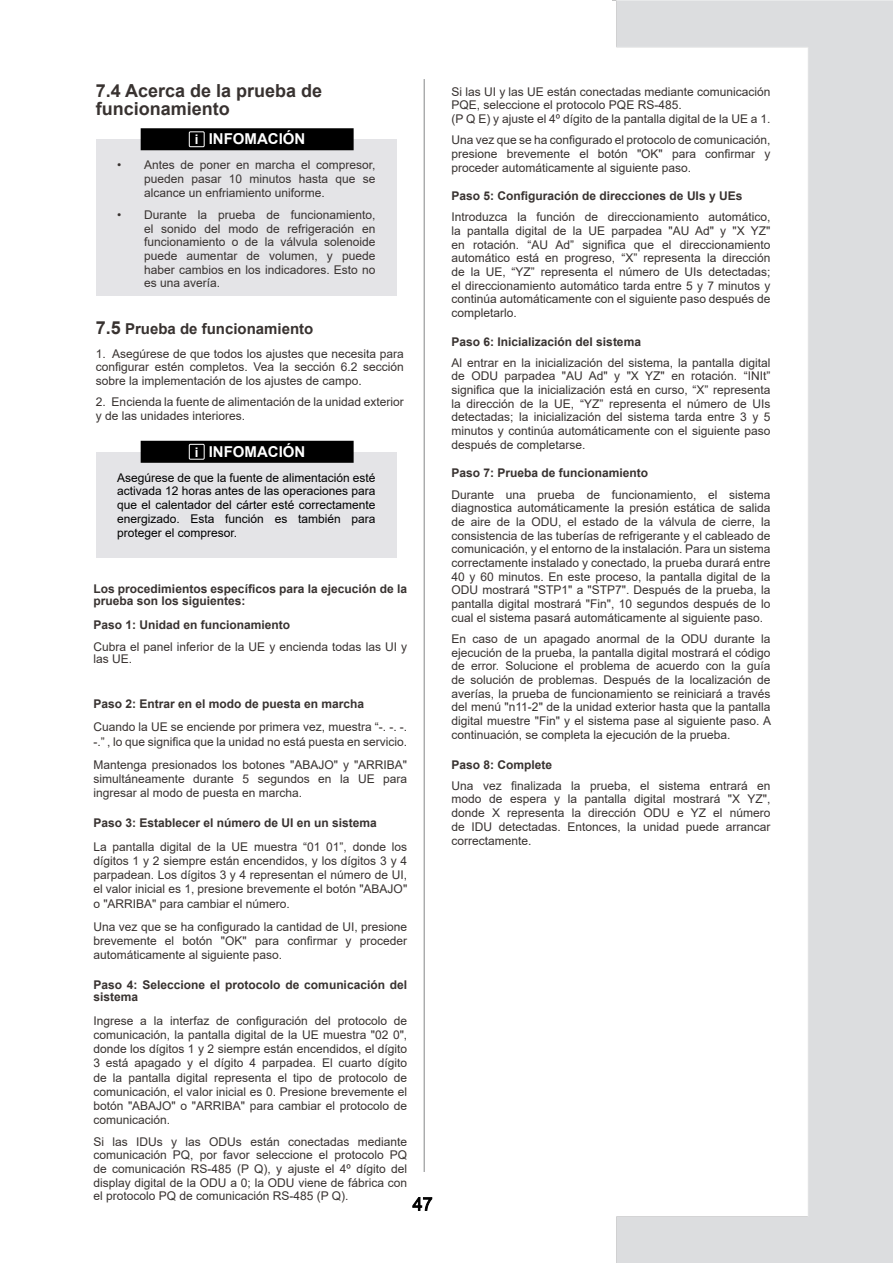
<style>
.page{position:relative;width:893px;height:1263px;background:#fff}
.page>*{position:absolute;margin:0;border:0;box-sizing:border-box;transform-origin:0 0}
.t1{font:700 18px/18px "Arial";color:#383230}
.t2{font:700 15px "Arial";color:#383230}
.t3{font:700 15px "Arial";color:#fff}
.t4{font:12px/13.6px "Arial";color:#383230;text-align:justify}
.t5{font:700 12px/12px "Arial";color:#383230}
.t6{font:12px/13.6px "Arial";color:#000;text-align:justify}
.s1{font-size:13.2px}
.s2{font-size:18px}
</style>
<div class="page">
<svg style="left:413px;top:1197px;width:19px;height:13px"></svg>
<hr style="left:424px;top:79px;width:1px;height:1093px;background:#848688">
<div style="left:96px;top:139px;width:301px;height:157px;background:#e4e4e7"></div>
<div style="left:141px;top:129px;width:212px;height:21px;background:#000"></div>
<div style="left:189px;top:131px;width:16px;height:16px;border:1px solid #fff"></div>
<div style="left:141px;top:128px;width:213px;height:22px;border:2px solid #000"></div>
<div style="left:96px;top:452px;width:301px;height:106px;background:#e4e4e7"></div>
<div style="left:141px;top:441px;width:212px;height:21px;background:#000"></div>
<div style="left:189px;top:444px;width:16px;height:16px;border:1px solid #fff"></div>
<div style="left:141px;top:441px;width:213px;height:22px;border:2px solid #000"></div>
<h1 class="t1" style="left:96px;top:82px;width:228px">7.4 Acerca de la prueba de funcionamiento</h1>
<p class="t3" style="left:195px;top:129px;width:112px"><span class="s1">i</span> INFOMACIÓN</p>
<p class="t4" style="left:144px;top:158px;width:233px;text-indent:-27px">• Antes de poner en marcha el compresor, pueden pasar 10 minutos hasta que se alcance un enfriamiento uniforme.</p>
<p class="t4" style="left:144px;top:208px;width:233px;text-indent:-27px">• Durante la prueba de funcionamiento, el sonido del modo de refrigeración en funcionamiento o de la válvula solenoide puede aumentar de volumen, y puede haber cambios en los indicadores. Esto no es una avería.</p>
<p class="t2" style="left:96px;top:318px;width:219px"><span class="s2">7.5</span> Prueba de funcionamiento</p>
<p class="t4" style="left:96px;top:347px;width:309px">1. Asegúrese de que todos los ajustes que necesita para configurar estén completos. Vea la sección 6.2 sección sobre la implementación de los ajustes de campo.</p>
<p class="t4" style="left:96px;top:395px;width:309px">2. Encienda la fuente de alimentación de la unidad exterior y de las unidades interiores.</p>
<p class="t3" style="left:195px;top:441px;width:112px"><span class="s1">i</span> INFOMACIÓN</p>
<p class="t6" style="left:117px;top:471px;width:260px">Asegúrese de que la fuente de alimentación esté activada 12 horas antes de las operaciones para que el calentador del cárter esté correctamente energizado. Esta función es también para proteger el compresor.</p>
<p class="t5" style="left:93px;top:583px;width:315px">Los procedimientos específicos para la ejecución de la prueba son los siguientes:</p>
<p class="t5" style="left:93px;top:619px;width:198px">Paso 1: Unidad en funcionamiento</p>
<p class="t4" style="left:93px;top:641px;width:315px;line-height:12px">Cubra el panel inferior de la UE y encienda todas las UI y las UE.</p>
<p class="t5" style="left:93px;top:698px;width:272px">Paso 2: Entrar en el modo de puesta en marcha</p>
<p class="t4" style="left:93px;top:720px;width:315px;line-height:14.2px">Cuando la UE se enciende por primera vez, muestra “-. -. -. -.” , lo que significa que la unidad no está puesta en servicio.</p>
<p class="t4" style="left:93px;top:757px;width:315px;line-height:14.2px">Mantenga presionados los botones "ABAJO" y "ARRIBA" simultáneamente durante 5 segundos en la UE para ingresar al modo de puesta en marcha.</p>
<p class="t5" style="left:93px;top:817px;width:285px">Paso 3: Establecer el número de UI en un sistema</p>
<p class="t4" style="left:93px;top:839px;width:315px;line-height:14.2px">La pantalla digital de la UE muestra “01 01”, donde los dígitos 1 y 2 siempre están encendidos, y los dígitos 3 y 4 parpadean. Los dígitos 3 y 4 representan el número de UI, el valor inicial es 1, presione brevemente el botón "ABAJO" o "ARRIBA" para cambiar el número.</p>
<p class="t4" style="left:93px;top:919px;width:315px;line-height:14.2px">Una vez que se ha configurado la cantidad de UI, presione brevemente el botón "OK" para confirmar y proceder automáticamente al siguiente paso.</p>
<p class="t5" style="left:93px;top:979px;width:315px">Paso 4: Seleccione el protocolo de comunicación del sistema</p>
<p class="t4" style="left:93px;top:1013px;width:315px;line-height:14.2px">Ingrese a la interfaz de configuración del protocolo de comunicación, la pantalla digital de la UE muestra "02 0", donde los dígitos 1 y 2 siempre están encendidos, el dígito 3 está apagado y el dígito 4 parpadea. El cuarto dígito de la pantalla digital representa el tipo de protocolo de comunicación, el valor inicial es 0. Presione brevemente el botón "ABAJO" o "ARRIBA" para cambiar el protocolo de comunicación.</p>
<p class="t4" style="left:93px;top:1134px;width:315px">Si las IDUs y las ODUs están conectadas mediante comunicación PQ, por favor seleccione el protocolo PQ de comunicación RS-485 (P Q), y ajuste el 4º dígito del display digital de la ODU a 0; la ODU viene de fábrica con el protocolo PQ de comunicación RS-485 (P Q).</p>
<p class="t4" style="left:452px;top:85px;width:320px;text-align:left">Si las UI y las UE están conectadas mediante comunicación<br>PQE, seleccione el protocolo PQE RS-485.<br>(P Q E) y ajuste el 4º dígito de la pantalla digital de la UE a 1.</p>
<p class="t4" style="left:452px;top:133px;width:320px">Una vez que se ha configurado el protocolo de comunicación, presione brevemente el botón "OK" para confirmar y proceder automáticamente al siguiente paso.</p>
<p class="t5" style="left:452px;top:190px;width:292px">Paso 5: Configuración de direcciones de UIs y UEs</p>
<p class="t4" style="left:452px;top:210px;width:320px">Introduzca la función de direccionamiento automático, la pantalla digital de la UE parpadea "AU Ad" y "X YZ" en rotación. “AU Ad” significa que el direccionamiento automático está en progreso, “X” representa la dirección de la UE, “YZ” representa el número de UIs detectadas; el direccionamiento automático tarda entre 5 y 7 minutos y continúa automáticamente con el siguiente paso después de completarlo.</p>
<p class="t5" style="left:452px;top:335px;width:191px">Paso 6: Inicialización del sistema</p>
<p class="t4" style="left:452px;top:356px;width:320px">Al entrar en la inicialización del sistema, la pantalla digital de ODU parpadea "AU Ad" y "X YZ" en rotación. “INIt” significa que la inicialización está en curso, “X” representa la dirección de la UE, “YZ” representa el número de UIs detectadas; la inicialización del sistema tarda entre 3 y 5 minutos y continúa automáticamente con el siguiente paso después de completarse.</p>
<p class="t5" style="left:452px;top:467px;width:198px">Paso 7: Prueba de funcionamiento</p>
<p class="t4" style="left:452px;top:487px;width:320px">Durante una prueba de funcionamiento, el sistema diagnostica automáticamente la presión estática de salida de aire de la ODU, el estado de la válvula de cierre, la consistencia de las tuberías de refrigerante y el cableado de comunicación, y el entorno de la instalación. Para un sistema correctamente instalado y conectado, la prueba durará entre 40 y 60 minutos. En este proceso, la pantalla digital de la ODU mostrará "STP1" a "STP7". Después de la prueba, la pantalla digital mostrará "Fin", 10 segundos después de lo cual el sistema pasará automáticamente al siguiente paso.</p>
<p class="t4" style="left:452px;top:632px;width:321px">En caso de un apagado anormal de la ODU durante la ejecución de la prueba, la pantalla digital mostrará el código de error. Solucione el problema de acuerdo con la guía de solución de problemas. Después de la localización de averías, la prueba de funcionamiento se reiniciará a través del menú "n11-2" de la unidad exterior hasta que la pantalla digital muestre "Fin" y el sistema pase al siguiente paso. A continuación, se completa la ejecución de la prueba.</p>
<p class="t5" style="left:452px;top:758px;width:102px">Paso 8: Complete</p>
<p class="t4" style="left:452px;top:779px;width:320px">Una vez finalizada la prueba, el sistema entrará en modo de espera y la pantalla digital mostrará "X YZ", donde X representa la dirección ODU e YZ el número de IDU detectadas. Entonces, la unidad puede arrancar correctamente.</p>
</div>
